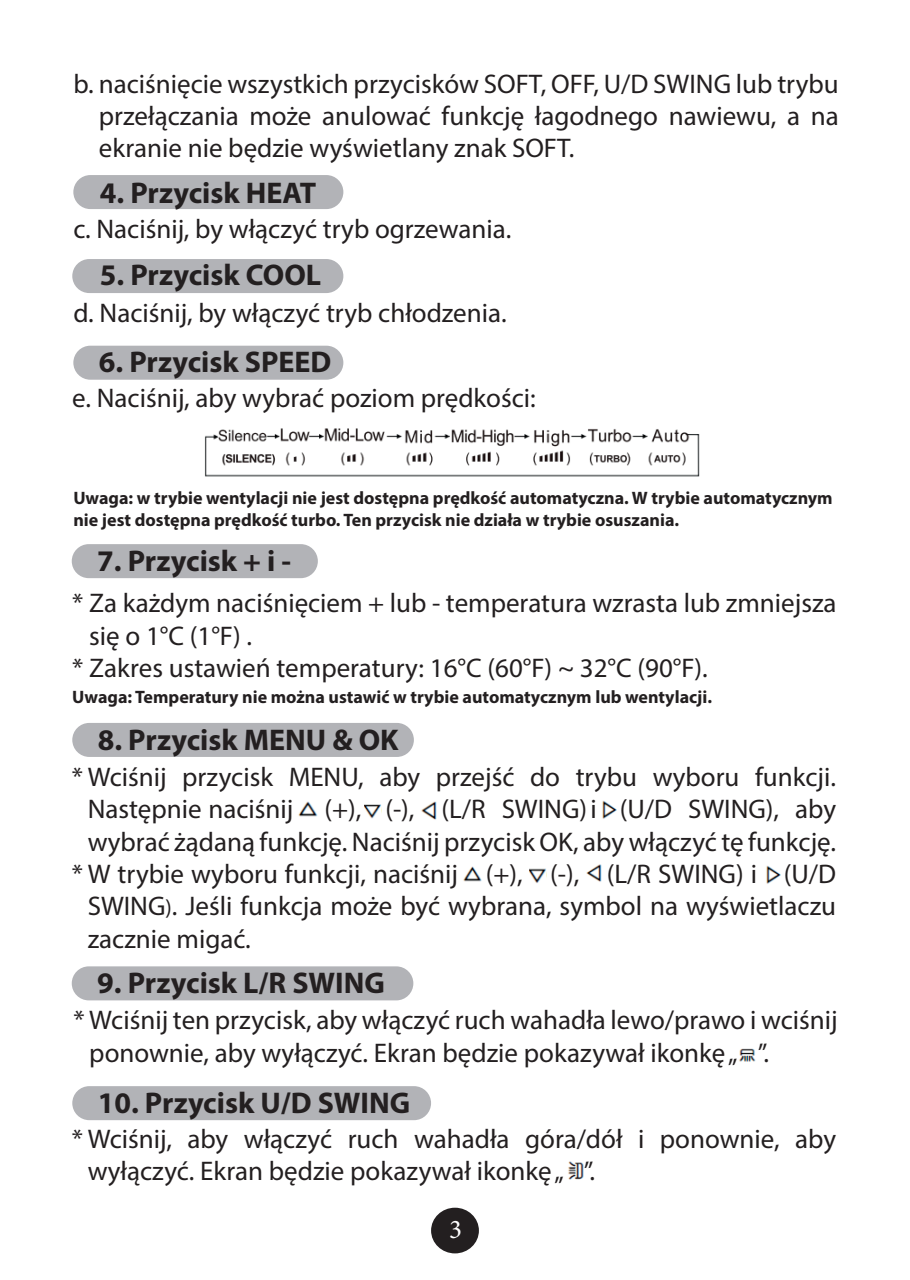
<style>
.page{position:relative;width:910px;height:1280px;background:#fff}
.page>*{position:absolute;margin:0;border:0;box-sizing:border-box;transform-origin:0 0}
.t1{font:700 30px "Myriad Pro";color:#231f20}
.treść{font:27px/32.4px "Myriad Pro";color:#231f20}
.tekst{font:27px/32.4px "Myriad Pro";color:#231f20;text-align:justify}
.t2{font:27px "Minion Pro";color:#fff}
.t3{font:700 18px/21.6px "Myriad Pro";color:#231f20}
.s1{font-size:22.5px}
</style>
<div class="page">
<div style="left:431px;top:1208px;width:48px;height:45px;background:#231f20;border-radius:50%"></div>
<div style="left:73px;top:175px;width:270px;height:34px;background:#b2b3b7;border-radius:17px"></div>
<div style="left:72px;top:259px;width:271px;height:34px;background:#b2b3b7;border-radius:17px"></div>
<div style="left:73px;top:346px;width:270px;height:34px;background:#b2b3b7;border-radius:17px"></div>
<div style="left:72px;top:544px;width:246px;height:34px;background:#b2b3b7;border-radius:17px"></div>
<div style="left:72px;top:723px;width:342px;height:34px;background:#b2b3b7;border-radius:17px"></div>
<div style="left:72px;top:966px;width:341px;height:34px;background:#b2b3b7;border-radius:17px"></div>
<div style="left:72px;top:1086px;width:359px;height:34px;background:#b2b3b7;border-radius:17px"></div>
<img style="left:739px;top:1048px;width:17px;height:14px">
<img style="left:568px;top:1161px;width:16px;height:19px">
<img style="left:298px;top:801px;width:20px;height:16px">
<img style="left:365px;top:804px;width:17px;height:15px">
<img style="left:421px;top:801px;width:16px;height:19px">
<img style="left:602px;top:801px;width:14px;height:18px">
<img style="left:463px;top:866px;width:19px;height:16px">
<img style="left:530px;top:868px;width:17px;height:15px">
<img style="left:586px;top:864px;width:16px;height:18px">
<img style="left:766px;top:866px;width:14px;height:18px">
<img style="left:204px;top:428px;width:496px;height:49px">
<p class="tekst" style="left:99px;top:67px;width:741px;text-indent:-25px">b. naciśnięcie wszystkich przycisków SOFT, OFF, U/D SWING lub trybu przełączania może anulować funkcję łagodnego nawiewu, a na ekranie nie będzie wyświetlany znak SOFT.</p>
<p class="t1" style="left:100px;top:173px;width:218px">4. Przycisk HEAT</p>
<p class="treść" style="left:73px;top:212px;width:440px">c. Naciśnij, by włączyć tryb ogrzewania.</p>
<p class="t1" style="left:100px;top:255px;width:223px">5. Przycisk COOL</p>
<p class="treść" style="left:73px;top:296px;width:435px">d. Naciśnij, by włączyć tryb chłodzenia.</p>
<p class="t1" style="left:99px;top:343px;width:234px">6. Przycisk SPEED</p>
<p class="treść" style="left:72px;top:382px;width:465px">e. Naciśnij, aby wybrać poziom prędkości:</p>
<p class="t3" style="left:73px;top:487px;width:761px">Uwaga: w trybie wentylacji nie jest dostępna prędkość automatyczna. W trybie automatycznym nie jest dostępna prędkość turbo. Ten przycisk nie działa w trybie osuszania.</p>
<p class="t1" style="left:97px;top:541px;width:195px">7. Przycisk + i -</p>
<p class="treść" style="left:89px;top:587px;width:749px;text-indent:-17px">* Za każdym naciśnięciem + lub - temperatura wzrasta lub zmniejsza się o 1°C (1°F) .</p>
<p class="treść" style="left:72px;top:651px;width:637px">* Zakres ustawień temperatury: 16°C (60°F) ~ 32°C (90°F).</p>
<p class="t3" style="left:72px;top:686px;width:641px">Uwaga: Temperatury nie można ustawić w trybie automatycznym lub wentylacji.</p>
<p class="t1" style="left:98px;top:720px;width:302px">8. Przycisk MENU &amp; OK</p>
<p class="treść" style="left:72px;top:760px;width:766px;text-align:center">* Wciśnij przycisk MENU, aby przejść do trybu wyboru funkcji.<br>Następnie naciśnij (+), (-), (L/R SWING)i (U/D SWING), aby wybrać żądaną funkcję. Naciśnij przycisk OK, aby włączyć tę funkcję.</p>
<p class="treść" style="left:88px;top:857px;width:750px;text-align:justify;text-indent:-16px">* W trybie wyboru funkcji, naciśnij (+), (-), (L/R SWING) i (U/D SWING<span class="s1">)</span>. Jeśli funkcja może być wybrana, symbol na wyświetlaczu zacznie migać.</p>
<p class="t1" style="left:97px;top:963px;width:289px">9. Przycisk L/R SWING</p>
<p class="treść" style="left:89px;top:1003px;width:750px;line-height:33px;text-indent:-16px">* Wciśnij ten przycisk, aby włączyć ruch wahadła lewo/prawo i wciśnij ponownie, aby wyłączyć. Ekran będzie pokazywał ikonkę „ ”.</p>
<p class="t1" style="left:98px;top:1083px;width:314px">10. Przycisk U/D SWING</p>
<p class="treść" style="left:88px;top:1122px;width:750px;text-indent:-16px">* Wciśnij, aby włączyć ruch wahadła góra/dół i ponownie, aby wyłączyć. Ekran będzie pokazywał ikonkę „ ”.</p>
<p class="t2" style="left:449px;top:1211px;width:14px">3</p>
</div>
